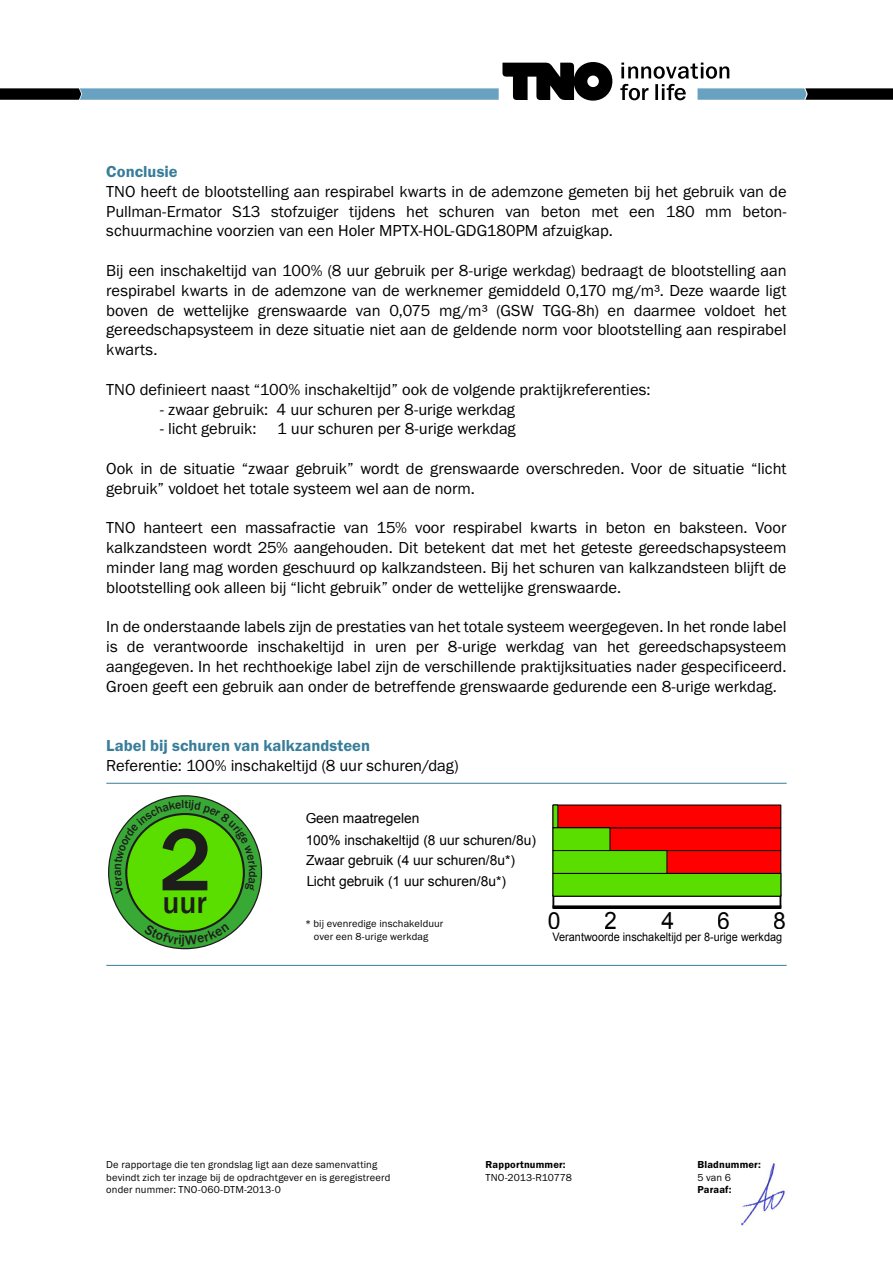
<style>
.page{position:relative;width:893px;height:1263px;background:#fff}
.page>*{position:absolute;margin:0;border:0;box-sizing:border-box;transform-origin:0 0}
.t1{font:500 91.2px "Franklin Gothic";color:#1d1d1b}
.t2{font:58.05px "Myriad Pro";color:#1d1d1b}
.t3{font:500 31.5px "Franklin Gothic";color:#1d1d1b}
.t4{font:24px "Arial";color:#000;scale:.96 1}
.t5{font:24px "Arial";color:#000;scale:.95 1}
.t6{font:23.55px "Arial";color:#000}
.t7{font:19.95px "Myriad Pro";color:#1d1d1b}
.t8{font:16.5px/19.8px "Franklin Goth EF";letter-spacing:-.005em;color:#000;text-align:justify}
.t9{font:600 16.5px "Franklin Goth EF";color:#387d99}
.t10{font:13.8px/21px "Arial";color:#000}
.t11{font:11.7px "Arial";color:#000;scale:.93 1}
.t12{font:10.5px/12.6px "Franklin Goth EF";letter-spacing:.015em;color:#000}
.t13{font:600 10.5px "Franklin Goth EF";letter-spacing:.015em;color:#000}
.t14{font:10.5px "Franklin Goth EF";letter-spacing:-.005em;color:#000}
</style>
<div class="page">
<img style="left:741px;top:1163px;width:46px;height:63px">
<hr style="left:106px;top:783px;width:681px;height:1px;background:#387d99">
<hr style="left:106px;top:965px;width:681px;height:1px;background:#387d99">
<svg style="left:109px;top:796px;width:152px;height:153px;background:#359731"></svg>
<div style="left:126px;top:814px;width:118px;height:117px;background:#5ade00;border-radius:50%"></div>
<div style="left:553px;top:873px;width:228px;height:23px;background:#5ade00"></div>
<div style="left:553px;top:828px;width:228px;height:22px;background:#f00"></div>
<div style="left:553px;top:805px;width:228px;height:23px;background:#f00"></div>
<div style="left:553px;top:805px;width:5px;height:23px;background:#5ade00"></div>
<div style="left:553px;top:906px;width:228px;height:3px;border:1px solid #000"></div>
<div style="left:553px;top:850px;width:228px;height:23px;background:#f00"></div>
<div style="left:553px;top:850px;width:228px;height:24px;border:1px solid #000"></div>
<div style="left:553px;top:828px;width:57px;height:22px;background:#5ade00"></div>
<div style="left:553px;top:827px;width:57px;height:24px;border:1px solid #000"></div>
<div style="left:553px;top:850px;width:114px;height:23px;background:#5ade00"></div>
<div style="left:553px;top:850px;width:114px;height:24px;border:1px solid #000"></div>
<svg style="left:0;top:62px;width:893px;height:39px"></svg>
<svg style="left:114px;top:800px;width:143px;height:93px"></svg>
<svg style="left:144px;top:924px;width:86px;height:23px"></svg>
<p class="t9" style="left:106px;top:162px;width:73px">Conclusie</p>
<p class="t8" style="left:106px;top:182px;width:682px">TNO heeft de blootstelling aan respirabel kwarts in de ademzone gemeten bij het gebruik van de Pullman-Ermator S13 stofzuiger tijdens het schuren van beton met een 180 mm beton&shy;schuurmachine voorzien van een Holer MPTX-HOL-GDG180PM afzuigkap.</p>
<p class="t8" style="left:106px;top:261px;width:682px">Bij een inschakeltijd van 100% (8 uur gebruik per 8-urige werkdag) bedraagt de blootstelling aan respirabel kwarts in de ademzone van de werknemer gemiddeld 0,170 mg/m³. Deze waarde ligt boven de wettelijke grenswaarde van 0,075 mg/m³ (GSW TGG-8h) en daarmee voldoet het gereedschapsysteem in deze situatie niet aan de geldende norm voor blootstelling aan respirabel kwarts.</p>
<p class="t8" style="left:106px;top:380px;width:546px">TNO definieert naast “100% inschakeltijd” ook de volgende praktijkreferenties:</p>
<p class="t8" style="left:160px;top:399px;width:356px">- zwaar gebruik: 4 uur schuren per 8-urige werkdag</p>
<p class="t8" style="left:160px;top:419px;width:98px">- licht gebruik:</p>
<p class="t8" style="left:277px;top:419px;width:240px">1 uur schuren per 8-urige werkdag</p>
<p class="t8" style="left:106px;top:459px;width:682px">Ook in de situatie “zwaar gebruik” wordt de grenswaarde overschreden. Voor de situatie “licht gebruik” voldoet het totale systeem wel aan de norm.</p>
<p class="t8" style="left:106px;top:518px;width:682px">TNO hanteert een massafractie van 15% voor respirabel kwarts in beton en baksteen. Voor kalkzandsteen wordt 25% aangehouden. Dit betekent dat met het geteste gereedschapsysteem minder lang mag worden geschuurd op kalkzandsteen. Bij het schuren van kalkzandsteen blijft de blootstelling ook alleen bij “licht gebruik” onder de wettelijke grenswaarde.</p>
<p class="t8" style="left:106px;top:617px;width:682px">In de onderstaande labels zijn de prestaties van het totale systeem weergegeven. In het ronde label is de verantwoorde inschakeltijd in uren per 8-urige werkdag van het gereedschapsysteem aangegeven. In het rechthoekige label zijn de verschillende praktijksituaties nader gespecificeerd.<br>Groen geeft een gebruik aan onder de betreffende grenswaarde gedurende een 8-urige werkdag.</p>
<p class="t9" style="left:106px;top:736px;width:265px">Label bij schuren van kalkzandsteen</p>
<p class="t8" style="left:106px;top:756px;width:354px">Referentie: 100% inschakeltijd (8 uur schuren/dag)</p>
<h1 class="t1" style="left:159px;top:803px;width:55px">2</h1>
<h3 class="t3" style="left:162px;top:883px;width:46px">uur</h3>
<h2 class="t2" style="left:170px;top:831px;width:31px">8</h2>
<p class="t7" style="left:171px;top:884px;width:30px">uur</p>
<p class="t10" style="left:305px;top:808px;width:232px">Geen maatregelen<br>100% inschakeltijd (8 uur schuren/8u)<br>Zwaar gebruik (4 uur schuren/8u*)<br>Licht gebruik (1 uur schuren/8u*)</p>
<p class="t12" style="left:314px;top:917px;width:131px;text-indent:-9px">* bij evenredige inschakelduur over een 8-urige werkdag</p>
<h3 class="t6" style="left:548px;top:905px;width:14px">0</h3>
<h3 class="t4" style="left:605px;top:905px;width:15px">2</h3>
<h3 class="t5" style="left:661px;top:905px;width:15px">4</h3>
<h3 class="t6" style="left:718px;top:905px;width:14px">6</h3>
<h3 class="t6" style="left:774px;top:905px;width:14px">8</h3>
<p class="t11" style="left:553px;top:929px;width:248px">Verantwoorde inschakeltijd per 8-urige werkdag</p>
<p class="t12" style="left:106px;top:1158px;width:286px">De rapportage die ten grondslag ligt aan deze samenvatting bevindt zich ter inzage bij de opdrachtgever en is geregistreerd onder nummer: TNO-060-DTM-2013-0</p>
<p class="t13" style="left:486px;top:1158px;width:82px">Rapportnummer:</p>
<p class="t14" style="left:486px;top:1171px;width:88px">TNO-2013-R10778</p>
<p class="t13" style="left:697px;top:1158px;width:65px">Bladnummer:</p>
<p class="t12" style="left:697px;top:1171px;width:35px">5 van 6</p>
<p class="t13" style="left:697px;top:1184px;width:36px">Paraaf:</p>
</div>
